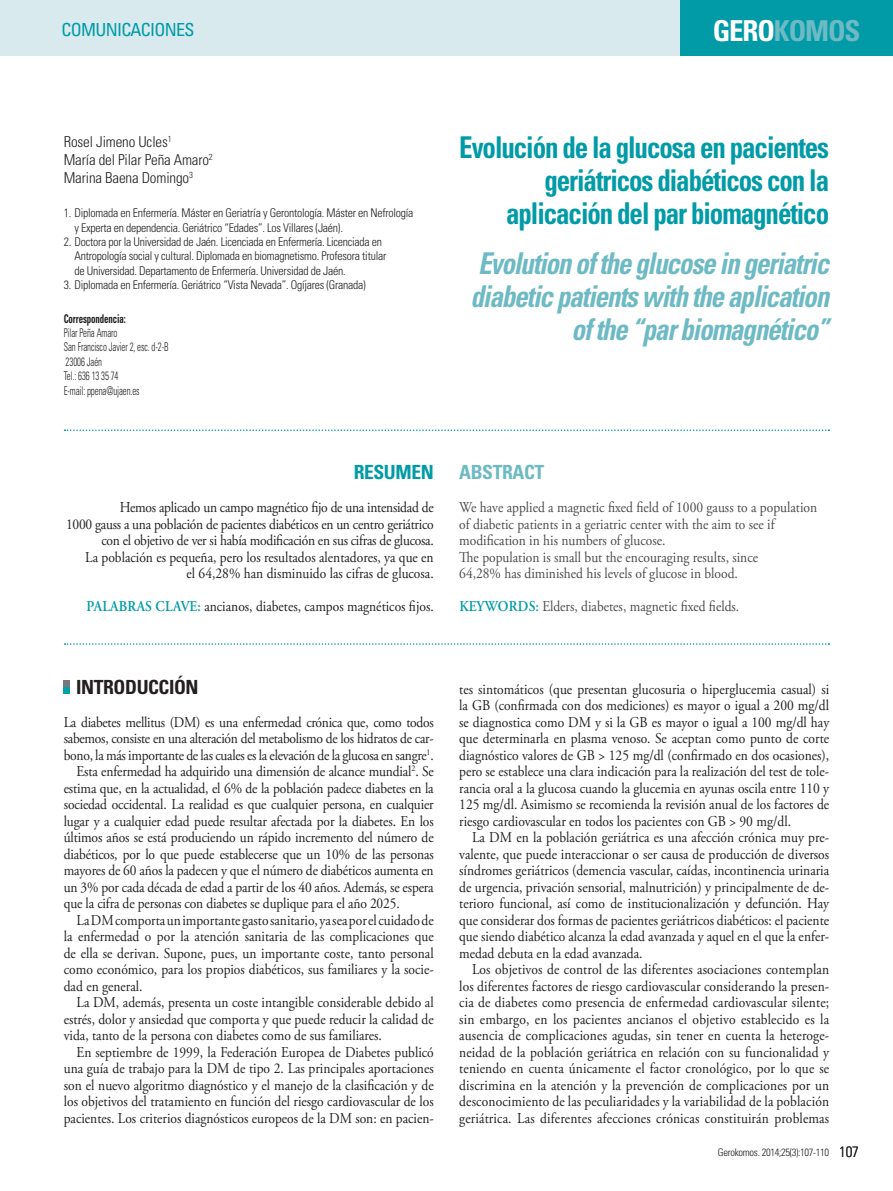
<style>
.page{position:relative;width:893px;height:1191px;background:#fff}
.page>*{position:absolute;margin:0;border:0;box-sizing:border-box;transform-origin:0 0}
.t1{font:italic 700 condensed 30px/33px "Univers LT Std";letter-spacing:-.04em;color:#6dbac4;text-align:right;scale:.9 1}
.t2{font:700 condensed 30px/33px "Univers LT Std";letter-spacing:-.04em;color:#009ba7;text-align:right;scale:.9 1}
.t3{font:700 condensed 28.8px "Univers LT Std";letter-spacing:-.04em;color:#6dbac4}
.t4{font:700 condensed 19.5px "Univers LT Std";letter-spacing:-.02em;color:#231f20}
.t5{font:700 condensed 19.5px "Univers LT Std";letter-spacing:-.02em;color:#6dbac4}
.t6{font:700 condensed 19.5px "Univers LT Std";letter-spacing:-.02em;color:#009ba7}
.t7{font:condensed 18px "Univers LT Std";letter-spacing:-.04em;color:#009ba7}
.t8{font:15px/16.5px "Adobe Garamond Pro";color:#231f20;text-align:justify;scale:.9 1}
.t9{font:15px/16.5px "Adobe Garamond Pro";letter-spacing:-.02em;color:#231f20;text-align:right;scale:.9 1}
.t10{font:15px/16.5px "Adobe Garamond Pro";color:#4b4c4d;scale:.9 1}
.t11{font:300 condensed 15px/18px "Univers LT Std";letter-spacing:-.01em;color:#231f20}
.t12{font:300 condensed 12px/14.4px "Univers LT Std";letter-spacing:-.02em;color:#231f20}
.t13{font:300 condensed 12px/14.4px "Univers LT Std";letter-spacing:-.02em;color:#231f20;scale:.74 1}
.t14{font:700 condensed 12px "Univers LT Std";letter-spacing:-.01em;color:#231f20;scale:.74 1}
.t15{font:300 condensed 10.5px "Univers LT Std";letter-spacing:-.03em;color:#231f20}
.s1{color:#fff}
.s2{font-weight:600;color:#009ba7}
.s3{font-size:15px}
</style>
<div class="page">
<div style="left:0;top:0;width:705px;height:55px;background:#d8eaed"></div>
<div style="left:680px;top:0;width:213px;height:55px;background:#009ba7"></div>
<svg style="left:65px;top:429px;width:764px;height:2px"></svg>
<svg style="left:65px;top:643px;width:764px;height:2px"></svg>
<svg style="left:64px;top:680px;width:6px;height:13px"></svg>
<p class="t7" style="left:62px;top:18px;width:134px">COMUNICACIONES</p>
<h2 class="t3" style="left:713px;top:13px;width:149px"><span class="s1">GERO</span>KOMOS</h2>
<p class="t11" style="left:64px;top:133px;width:151px">Rosel Jimeno Ucles<sup>1<br></sup>María del Pilar Peña Amaro<sup>2<br></sup>Marina Baena Domingo<sup>3</sup></p>
<p class="t12" style="left:74px;top:206px;width:341px;text-indent:-11px">1. Diplomada en Enfermería. Máster en Geriatría y Gerontología. Máster en Nefrología y Experta en dependencia. Geriátrico “Edades”. Los Villares (Jaén).</p>
<p class="t12" style="left:74px;top:234px;width:313px;text-indent:-11px">2. Doctora por la Universidad de Jaén. Licenciada en Enfermería. Licenciada en<br>Antropología social y cultural. Diplomada en biomagnetismo. Profesora titular de Universidad. Departamento de Enfermería. Universidad de Jaén.</p>
<p class="t12" style="left:64px;top:278px;width:303px">3. Diplomada en Enfermería. Geriátrico “Vista Nevada”. Ogíjares (Granada)</p>
<p class="t14" style="left:64px;top:311px;width:85px">Correspondencia:</p>
<p class="t13" style="left:64px;top:325px;width:143px">Pilar Peña Amaro<br>San Francisco Javier 2, esc. d-2-B<br>23006 Jaén<br>Tel.: 636 13 35 74<br>E-mail: ppena@ujaen.es</p>
<h1 class="t2" style="left:459px;top:130px;width:413px">Evolución de la glucosa en pacientes geriátricos diabéticos con la aplicación del par biomagnético</h1>
<h1 class="t1" style="left:470px;top:247px;width:400px">Evolution of the glucose in geriatric diabetic patients with the aplication of the “par biomagnético”</h1>
<h3 class="t6" style="left:354px;top:460px;width:82px">RESUMEN</h3>
<p class="t9" style="left:66px;top:499px;width:410px">Hemos aplicado un campo magnético fijo de una intensidad de<br>1000 gauss a una población de pacientes diabéticos en un centro geriátrico con el objetivo de ver si había modificación en sus cifras de glucosa.<br>La población es pequeña, pero los resultados alentadores, ya que en<br>el 64,28% han disminuido las cifras de glucosa.</p>
<p class="t8" style="left:87px;top:598px;width:387px"><span class="s2">PALABRAS CLAVE:</span> ancianos, diabetes, campos magnéticos fijos.</p>
<h3 class="t4" style="left:76px;top:674px;width:71px">Introducci</h3>
<h3 class="t4" style="left:174px;top:674px;width:23px">ón</h3>
<p class="t9" style="left:64px;top:714px;width:413px">La diabetes mellitus (DM) es una enfermedad crónica que, como todos</p>
<p class="t9" style="left:64px;top:730px;width:413px">sabemos, consiste en una alteración del metabolismo de los hidratos de car-</p>
<p class="t9" style="left:64px;top:747px;width:413px">bono, la más importante de las cuales es la elevación de la glucosa en sangre<sup>1</sup>.</p>
<p class="t8" style="left:77px;top:763px;width:398px">Esta enfermedad ha adquirido una dimensión de alcance mundial<sup>2</sup>. Se</p>
<p class="t8" style="left:64px;top:780px;width:413px">estima que, en la actualidad, el 6% de la población padece diabetes en la</p>
<p class="t8" style="left:64px;top:796px;width:413px">sociedad occidental. La realidad es que cualquier persona, en cualquier</p>
<p class="t8" style="left:64px;top:813px;width:413px">lugar y a cualquier edad puede resultar afectada por la diabetes. En los</p>
<p class="t8" style="left:64px;top:829px;width:413px">últimos años se está produciendo un rápido incremento del número de</p>
<p class="t8" style="left:64px;top:846px;width:413px">diabéticos, por lo que puede establecerse que un 10% de las personas</p>
<p class="t8" style="left:64px;top:862px;width:412px">mayores de 60 años la padecen y que el número de diabéticos aumenta en</p>
<p class="t8" style="left:64px;top:879px;width:413px">un 3% por cada década de edad a partir de los 40 años. Además, se espera</p>
<p class="t8" style="left:64px;top:895px;width:375px">que la cifra de personas con diabetes se duplique para el año 2025.</p>
<p class="t8" style="left:77px;top:912px;width:398px">La DM comporta un importante gasto sanitario, ya sea por el cuidado de</p>
<p class="t8" style="left:64px;top:928px;width:412px">la enfermedad o por la atención sanitaria de las complicaciones que</p>
<p class="t8" style="left:64px;top:945px;width:412px">de ella se derivan. Supone, pues, un importante coste, tanto personal</p>
<p class="t8" style="left:64px;top:961px;width:413px">como económico, para los propios diabéticos, sus familiares y la socie-</p>
<p class="t8" style="left:64px;top:978px;width:89px">dad en general.</p>
<p class="t8" style="left:77px;top:994px;width:398px">La DM, además, presenta un coste intangible considerable debido al</p>
<p class="t8" style="left:64px;top:1011px;width:413px">estrés, dolor y ansiedad que comporta y que puede reducir la calidad de</p>
<p class="t8" style="left:64px;top:1027px;width:355px">vida, tanto de la persona con diabetes como de sus familiares.</p>
<p class="t8" style="left:77px;top:1044px;width:398px">En septiembre de 1999, la Federación Europea de Diabetes publicó</p>
<p class="t8" style="left:64px;top:1060px;width:412px">una guía de trabajo para la DM de tipo 2. Las principales aportaciones</p>
<p class="t8" style="left:64px;top:1077px;width:412px">son el nuevo algoritmo diagnóstico y el manejo de la clasificación y de</p>
<p class="t8" style="left:64px;top:1093px;width:412px">los objetivos del tratamiento en función del riesgo cardiovascular de los</p>
<p class="t8" style="left:64px;top:1110px;width:413px">pacientes. Los criterios diagnósticos europeos de la DM son: en pacien-</p>
<h3 class="t5" style="left:459px;top:460px;width:87px">ABSTRACT</h3>
<p class="t10" style="left:459px;top:499px;width:399px">We have applied a magnetic fixed field of 1000 gauss to a population of diabetic patients in a geriatric center with the aim to see if modification in his numbers of glucose.<br>The population is small but the encouraging results, since<br>64,28% has diminished his levels of glucose in blood.</p>
<p class="t10" style="left:459px;top:598px;width:313px"><span class="s2">KEYWORDS:</span> Elders, diabetes, magnetic fixed fields.</p>
<p class="t8" style="left:459px;top:681px;width:413px">tes sintomáticos (que presentan glucosuria o hiperglucemia casual) si la GB (confirmada con dos mediciones) es mayor o igual a 200 mg/dl se diagnostica como DM y si la GB es mayor o igual a 100 mg/dl hay que determinarla en plasma venoso. Se aceptan como punto de corte diagnóstico valores de GB &gt; 125 mg/dl (confirmado en dos ocasiones), pero se establece una clara indicación para la realización del test de tole&shy;rancia oral a la glucosa cuando la glucemia en ayunas oscila entre 110 y 125 mg/dl. Asimismo se recomienda la revisión anual de los factores de riesgo cardiovascular en todos los pacientes con GB &gt; 90 mg/dl.</p>
<p class="t8" style="left:459px;top:829px;width:413px;text-indent:13px">La DM en la población geriátrica es una afección crónica muy pre&shy;valente, que puede interaccionar o ser causa de producción de diversos síndromes geriátricos (demencia vascular, caídas, incontinencia urinaria de urgencia, privación sensorial, malnutrición) y principalmente de de&shy;terioro funcional, así como de institucionalización y defunción. Hay que considerar dos formas de pacientes geriátricos diabéticos: el paciente que siendo diabético alcanza la edad avanzada y aquel en el que la enfer&shy;medad debuta en la edad avanzada.</p>
<p class="t8" style="left:459px;top:961px;width:413px;text-indent:13px">Los objetivos de control de las diferentes asociaciones contemplan los diferentes factores de riesgo cardiovascular considerando la presen&shy;cia de diabetes como presencia de enfermedad cardiovascular silente; sin embargo, en los pacientes ancianos el objetivo establecido es la ausencia de complicaciones agudas, sin tener en cuenta la heteroge&shy;neidad de la población geriátrica en relación con su funcionalidad y teniendo en cuenta únicamente el factor cronológico, por lo que se discrimina en la atención y la prevención de complicaciones por un desconocimiento de las peculiaridades y la variabilidad de la población geriátrica. Las diferentes afecciones crónicas constituirán problemas</p>
<p class="t15" style="left:718px;top:1145px;width:143px">Gerokomos. 2014;25(3):107-110 <span class="s3">107</span></p>
</div>
